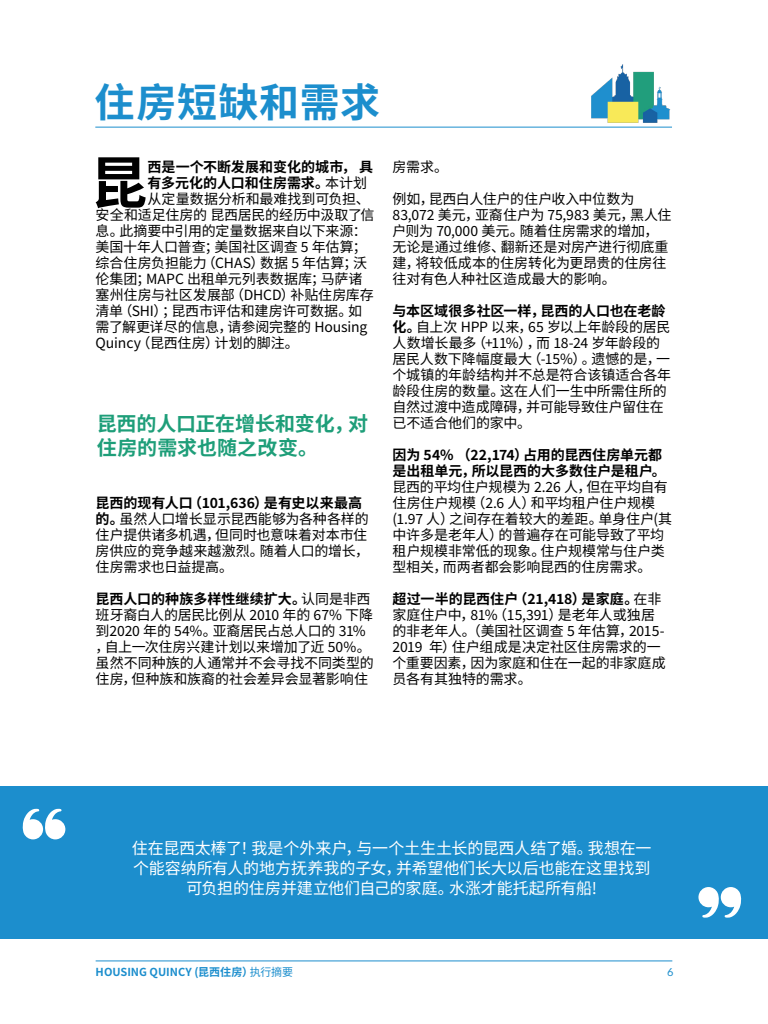
<style>
.page{position:relative;width:768px;height:1024px;background:#fff}
.page>*{position:absolute;margin:0;border:0;box-sizing:border-box;transform-origin:0 0}
.t1{font:700 57.2px "Noto Sans SC";color:#000}
.t2{font:700 40px "Noto Sans SC";letter-spacing:.02em;color:#1c8ecd}
.t3{font:700 20px/24px "Noto Sans SC";letter-spacing:-.005em;color:#1e9e79}
.t4{font:16px/20px "Noto Sans SC";letter-spacing:-.005em;color:#fff;text-align:center}
.t5{font:14px/16px "Noto Sans SC";letter-spacing:-.01em;color:#000}
.t6{font:700 14px/16px "Noto Sans SC";letter-spacing:-.005em;color:#000}
.t7{font:700 11px "Noto Sans SC";color:#1c8ecd}
.t8{font:11px "Lato";color:#1c8ecd}
.s1{font-weight:400}
.s2{font-weight:700}
</style>
<div class="page">
<hr style="left:95px;top:127px;width:577px;height:1px;background:#1c8ecd">
<img style="left:591px;top:65px;width:80px;height:58px">
<div style="left:0;top:787px;width:768px;height:152px;background:#1c8ecd"></div>
<svg style="left:23px;top:809px;width:42px;height:30px"></svg>
<svg style="left:698px;top:887px;width:43px;height:31px"></svg>
<hr style="left:96px;top:961px;width:576px;height:1px;background:#1c8ecd">
<h2 class="t2" style="left:95px;top:80px;width:287px">住房短缺和需求</h2>
<h1 class="t1" style="left:90px;top:151px;width:59px">昆</h1>
<p class="t6" style="left:147px;top:159px;width:227px">西是一个不断发展和变化的城市， 具</p>
<p class="t6" style="left:147px;top:175px;width:221px">有多元化的人口和住房需求。<span class="s1">本计划</span></p>
<p class="t5" style="left:147px;top:191px;width:224px">从定量数据分析和最难找到可负担、</p>
<p class="t5" style="left:96px;top:207px;width:280px">安全和适足住房的 昆西居民的经历中汲取了信</p>
<p class="t5" style="left:96px;top:223px;width:273px">息。此摘要中引用的定量数据来自以下来源：</p>
<p class="t5" style="left:96px;top:239px;width:273px">美国十年人口普查；美国社区调查 5 年估算；</p>
<p class="t5" style="left:96px;top:255px;width:273px">综合住房负担能力（CHAS）数据 5 年估算；沃</p>
<p class="t5" style="left:96px;top:271px;width:268px">伦集团；MAPC 出租单元列表数据库；马萨诸</p>
<p class="t5" style="left:96px;top:287px;width:280px">塞州住房与社区发展部（DHCD）补贴住房库存</p>
<p class="t5" style="left:96px;top:303px;width:268px">清单（SHI）；昆西市评估和建房许可数据。如</p>
<p class="t5" style="left:96px;top:319px;width:273px">需了解更详尽的信息，请参阅完整的 Housing</p>
<p class="t5" style="left:96px;top:335px;width:205px">Quincy（昆西住房）计划的脚注。</p>
<h3 class="t3" style="left:97px;top:412px;width:273px">昆西的人口正在增长和变化，对住房的需求也随之改变。</h3>
<p class="t5" style="left:96px;top:495px;width:275px"><span class="s2">昆西的现有人口（101,636）是有史以来最高的。</span>虽然人口增长显示昆西能够为各种各样的住户提供诸多机遇，但同时也意味着对本市住房供应的竞争越来越激烈。随着人口的增长，住房需求也日益提高。</p>
<p class="t5" style="left:96px;top:591px;width:280px"><span class="s2">昆西人口的种族多样性继续扩大。</span>认同是非西班牙裔白人的居民比例从 2010 年的 67% 下降到2020 年的 54%。亚裔居民占总人口的 31%，自上一次住房兴建计划以来增加了近 50%。虽然不同种族的人通常并不会寻找不同类型的住房，但种族和族裔的社会差异会显著影响住</p>
<p class="t5" style="left:393px;top:159px;width:57px">房需求。</p>
<p class="t5" style="left:393px;top:191px;width:280px">例如，昆西白人住户的住户收入中位数为<br>83,072 美元，亚裔住户为 75,983 美元，黑人住户则为 70,000 美元。随着住房需求的增加，无论是通过维修、翻新还是对房产进行彻底重建，将较低成本的住房转化为更昂贵的住房往往对有色人种社区造成最大的影响。</p>
<p class="t5" style="left:393px;top:303px;width:280px"><span class="s2">与本区域很多社区一样，昆西的人口也在老龄化。</span>自上次 HPP 以来，65 岁以上年龄段的居民人数增长最多（+11%），而 18-24 岁年龄段的居民人数下降幅度最大（-15%）。遗憾的是，一个城镇的年龄结构并不总是符合该镇适合各年龄段住房的数量。这在人们一生中所需住所的自然过渡中造成障碍，并可能导致住户留住在已不适合他们的家中。</p>
<p class="t6" style="left:393px;top:447px;width:275px">因为 54% （22,174）占用的昆西住房单元都是出租单元，所以昆西的大多数住户是租户。</p>
<p class="t5" style="left:393px;top:479px;width:281px">昆西的平均住户规模为 2.26 人，但在平均自有住房住户规模（2.6 人）和平均租户住户规模(1.97 人）之间存在着较大的差距。单身住户(其中许多是老年人）的普遍存在可能导致了平均租户规模非常低的现象。住户规模常与住户类型相关，而两者都会影响昆西的住房需求。</p>
<p class="t5" style="left:393px;top:591px;width:275px"><span class="s2">超过一半的昆西住户（21,418）是家庭。</span>在非家庭住户中，81%（15,391）是老年人或独居的非老年人。（美国社区调查 5 年估算，2015-<br>2019 年）住户组成是决定社区住房需求的一个重要因素，因为家庭和住在一起的非家庭成员各有其独特的需求。</p>
<p class="t4" style="left:132px;top:839px;width:521px">住在昆西太棒了！我是个外来户，与一个土生土长的昆西人结了婚。我想在一个能容纳所有人的地方抚养我的子女，并希望他们长大以后也能在这里找到可负担的住房并建立他们自己的家庭。水涨才能托起所有船!</p>
<p class="t7" style="left:96px;top:966px;width:199px">HOUSING QUINCY (昆西住房）<span class="s1">执行摘要</span></p>
<p class="t8" style="left:667px;top:966px;width:8px">6</p>
</div>
